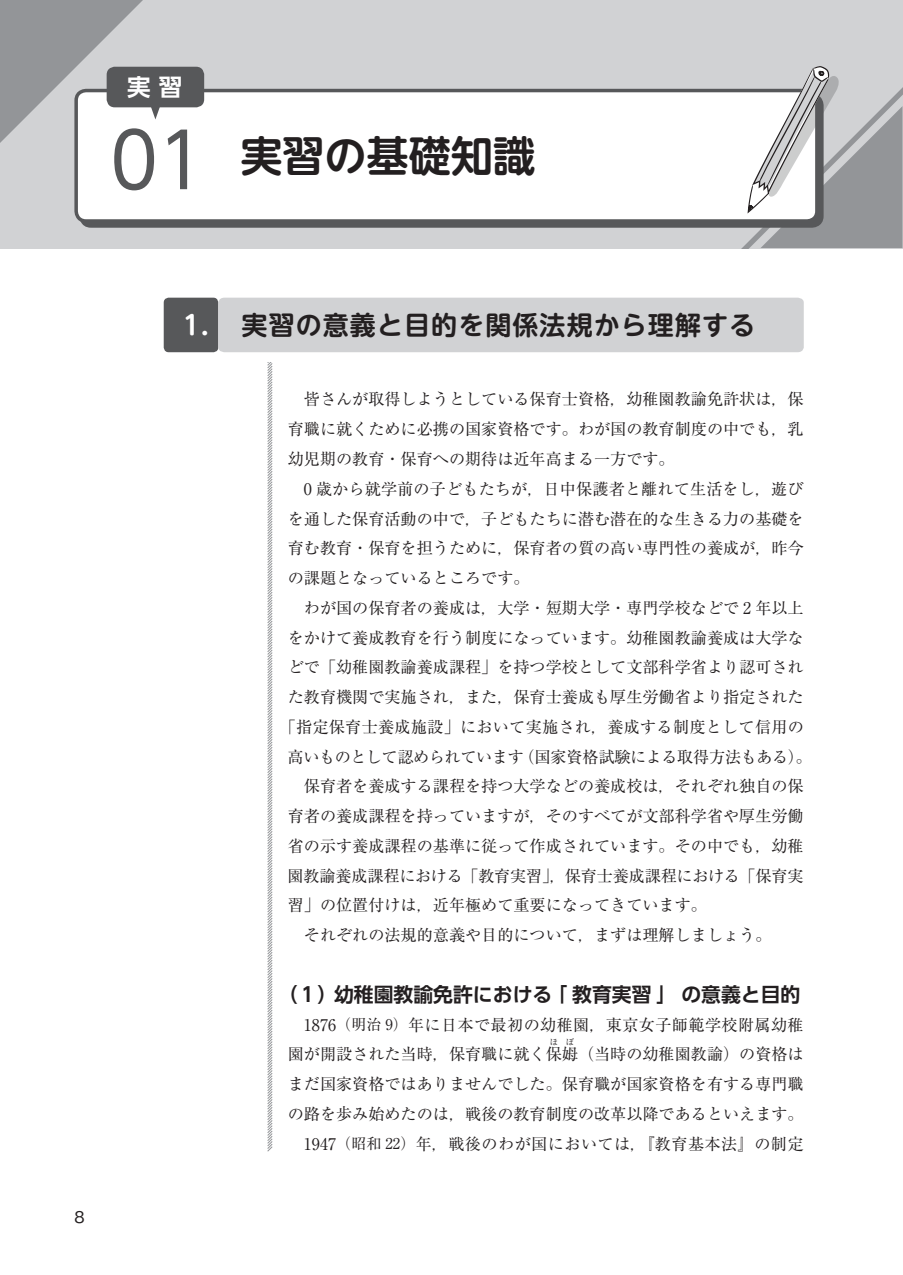
<style>
.page{position:relative;width:903px;height:1275px;background:#fff}
.page>*{position:absolute;margin:0;border:0;box-sizing:border-box;transform-origin:0 0}
.t1{font:700 42.18px "UD Shin M Go Pr 6 De";color:#231f20}
.t2{font:700 26.07px "UD Shin M Go Pr 6 De";letter-spacing:.04em;color:#231f20}
.t3{font:700 23.62px "UD Shin Go Pr 6 N De";color:#fff}
.t4{font:700 19.78px "UD Shin Go Pr 6 N De";color:#231f20}
.t5{font:16.1px/29.8px "Ryumin Pr 6 N";color:#231f20}
.t6{font:16.1px "Ryumin Pr 6 N";letter-spacing:-.02em;color:#231f20}
.t7{font:500 16.1px "Gothic BBB Pro";color:#231f20}
.t8{font:8.05px "Ryumin Pr 6 N";color:#231f20}
.s1{font-family:"UD Shin Go C Oniz Pr 6 N";font-weight:400;font-size:75.6px;color:#57585a}
.s2{color:#fff}
.s3{font-size:14.88px}
</style>
<div class="page">
<div style="left:0;top:0;width:903px;height:248px;background:#d1d2d4"></div>
<svg style="left:0;top:0;width:143px;height:143px"></svg>
<div style="left:79px;top:94px;width:744px;height:134px;border:4px solid #57585a;border-radius:10px"></div>
<div style="left:76px;top:91px;width:741px;height:130px;background:#fff;border-radius:10px"></div>
<div style="left:74px;top:89px;width:745px;height:134px;border:4px solid #57585a;border-radius:10px"></div>
<div style="left:107px;top:67px;width:97px;height:40px;background:#57585a;border-radius:8px"></div>
<svg style="left:150px;top:107px;width:10px;height:12px"></svg>
<svg style="left:720px;top:66px;width:183px;height:182px"></svg>
<div style="left:164px;top:298px;width:54px;height:54px;background:#57585a;border-radius:5px"></div>
<svg style="left:218px;top:298px;width:586px;height:854px"></svg>
<h3 class="t3" style="left:127px;top:67px;width:56px">実 習</h3>
<h1 class="t1" style="left:110px;top:120px;width:426px"><span class="s1">01</span> 実習の基礎知識</h1>
<p class="t7" style="left:74px;top:1204px;width:12px">8</p>
<h2 class="t2" style="left:183px;top:303px;width:574px"><span class="s2">1.</span> 実習の意義と目的を関係法規から理解する</h2>
<p class="t5" style="left:288px;top:384px;width:517px">　皆さんが取得しようとしている保育士資格，幼稚園教諭免許状は，保</p>
<p class="t5" style="left:288px;top:413px;width:517px">育職に就くために必携の国家資格です。わが国の教育制度の中でも，乳</p>
<p class="t5" style="left:288px;top:443px;width:388px">幼児期の教育・保育への期待は近年高まる一方です。</p>
<p class="t5" style="left:288px;top:473px;width:517px">　0 歳から就学前の子どもたちが，日中保護者と離れて生活をし，遊び</p>
<p class="t5" style="left:288px;top:503px;width:517px">を通した保育活動の中で，子どもたちに潜む潜在的な生きる力の基礎を</p>
<p class="t5" style="left:288px;top:533px;width:517px">育む教育・保育を担うために，保育者の質の高い専門性の養成が，昨今</p>
<p class="t5" style="left:288px;top:562px;width:243px">の課題となっているところです。</p>
<p class="t5" style="left:288px;top:592px;width:517px">　わが国の保育者の養成は，大学・短期大学・専門学校などで 2 年以上</p>
<p class="t5" style="left:288px;top:622px;width:517px">をかけて養成教育を行う制度になっています。幼稚園教諭養成は大学な</p>
<p class="t5" style="left:288px;top:652px;width:517px">どで「幼稚園教諭養成課程」を持つ学校として文部科学省より認可され</p>
<p class="t5" style="left:288px;top:681px;width:517px">た教育機関で実施され，また，保育士養成も厚生労働省より指定された</p>
<p class="t5" style="left:280px;top:711px;width:526px">「指定保育士養成施設」において実施され，養成する制度として信用の</p>
<p class="t6" style="left:288px;top:744px;width:526px">高いものとして認められています（国家資格試験による取得方法もある）。</p>
<p class="t5" style="left:288px;top:771px;width:517px">　保育者を養成する課程を持つ大学などの養成校は，それぞれ独自の保</p>
<p class="t5" style="left:288px;top:800px;width:517px">育者の養成課程を持っていますが，そのすべてが文部科学省や厚生労働</p>
<p class="t5" style="left:288px;top:830px;width:517px">省の示す養成課程の基準に従って作成されています。その中でも，幼稚</p>
<p class="t5" style="left:288px;top:860px;width:518px">園教諭養成課程における「教育実習」，保育士養成課程における「保育実</p>
<p class="t5" style="left:288px;top:890px;width:421px">習」の位置付けは，近年極めて重要になってきています。</p>
<p class="t5" style="left:288px;top:919px;width:485px">　それぞれの法規的意義や目的について，まずは理解しましょう。</p>
<p class="t4" style="left:278px;top:979px;width:524px">（１）幼稚園教諭免許における「教育実習」の意義と目的</p>
<p class="t5" style="left:288px;top:1009px;width:517px">　1876<span class="s3">（明治 9）</span>年に日本で最初の幼稚園，東京女子師範学校附属幼稚園が開設された当時，保育職に就く保姆（当時の幼稚園教諭）の資格は</p>
<p class="t8" style="left:550px;top:1036px;width:26px">ほ ぼ</p>
<p class="t5" style="left:288px;top:1068px;width:517px;text-align:justify">まだ国家資格ではありませんでした。保育職が国家資格を有する専門職の路を歩み始めたのは，戦後の教育制度の改革以降であるといえます。　1947<span class="s3">（昭和 22）</span>年，戦後のわが国においては，『教育基本法』の制定</p>
</div>
